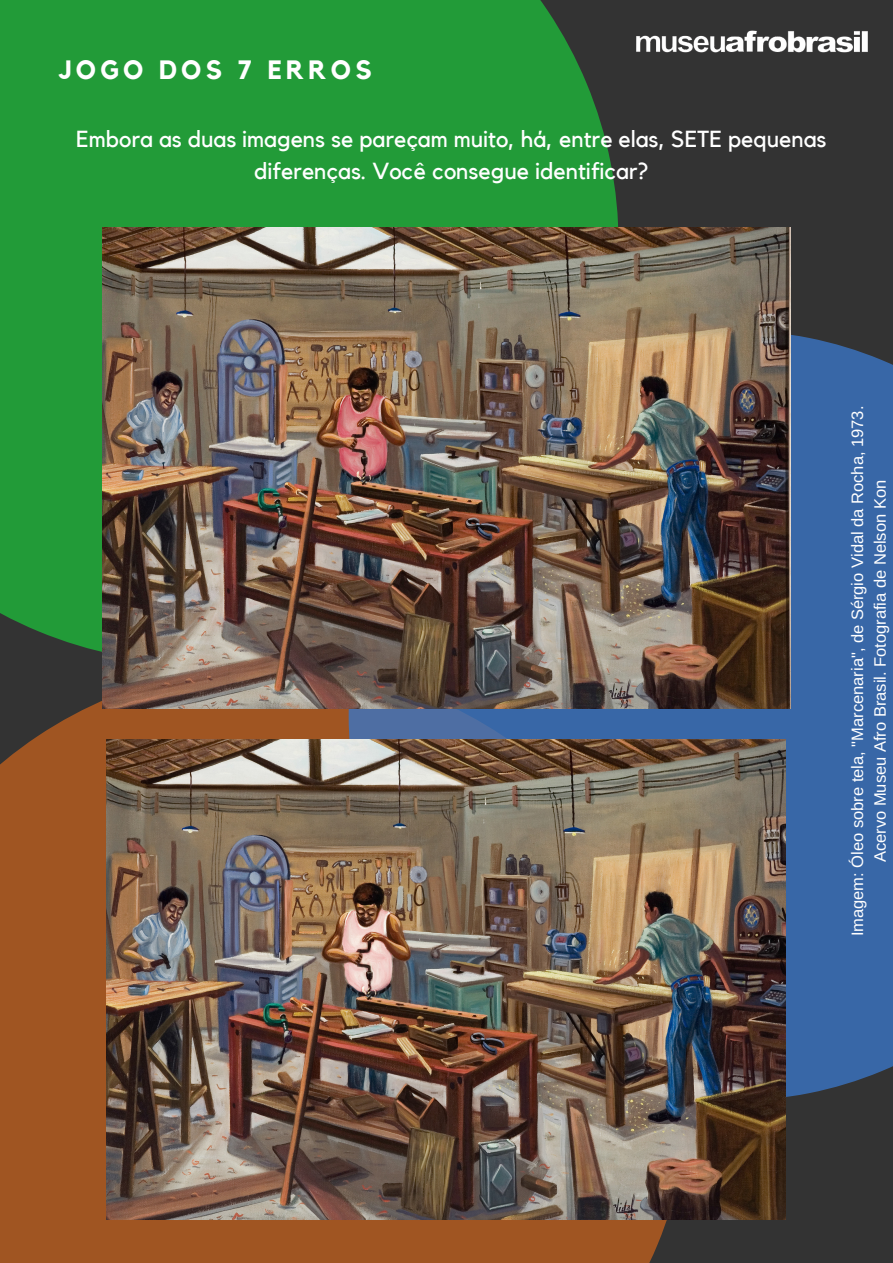
<style>
.page{position:relative;width:893px;height:1263px;background:#fff}
.page>*{position:absolute;margin:0;border:0;box-sizing:border-box;transform-origin:0 0}
.t1{font:700 26.4px "Kollektif";letter-spacing:.16em;color:#fff}
.t2{font:23.1px/31.5px "Kollektif";color:#fff;text-align:center}
.t3{font:16.5px/22.5px "Arimo";color:#fff;text-align:center}
</style>
<div class="page">
<div style="left:0;top:0;width:892px;height:1262px;background:#333"></div>
<div style="left:0;top:0;width:618px;height:652px;background:#229b38"></div>
<div style="left:0;top:701px;width:667px;height:561px;background:#a05522"></div>
<img style="left:613px;top:0;width:255px;height:181px">
<svg style="left:348px;top:330px;width:544px;height:770px;background:#3a65a1"></svg>
<img style="left:102px;top:227px;width:688px;height:481px">
<img style="left:107px;top:740px;width:678px;height:480px">
<h1 class="t1" style="left:58px;top:57px;width:315px">JOGO DOS 7 ERROS</h1>
<h2 class="t2" style="left:76px;top:124px;width:752px">Embora as duas imagens se pareçam muito, há, entre elas, SETE pequenas diferenças. Você consegue identificar?</h2>
<p class="t3" style="left:846px;top:936px;width:532px;rotate:-90deg">Imagem: Óleo sobre tela, "Marcenaria", de Sérgio Vidal da Rocha, 1973.<br>Acervo Museu Afro Brasil. Fotografia de Nelson Kon</p>
</div>
